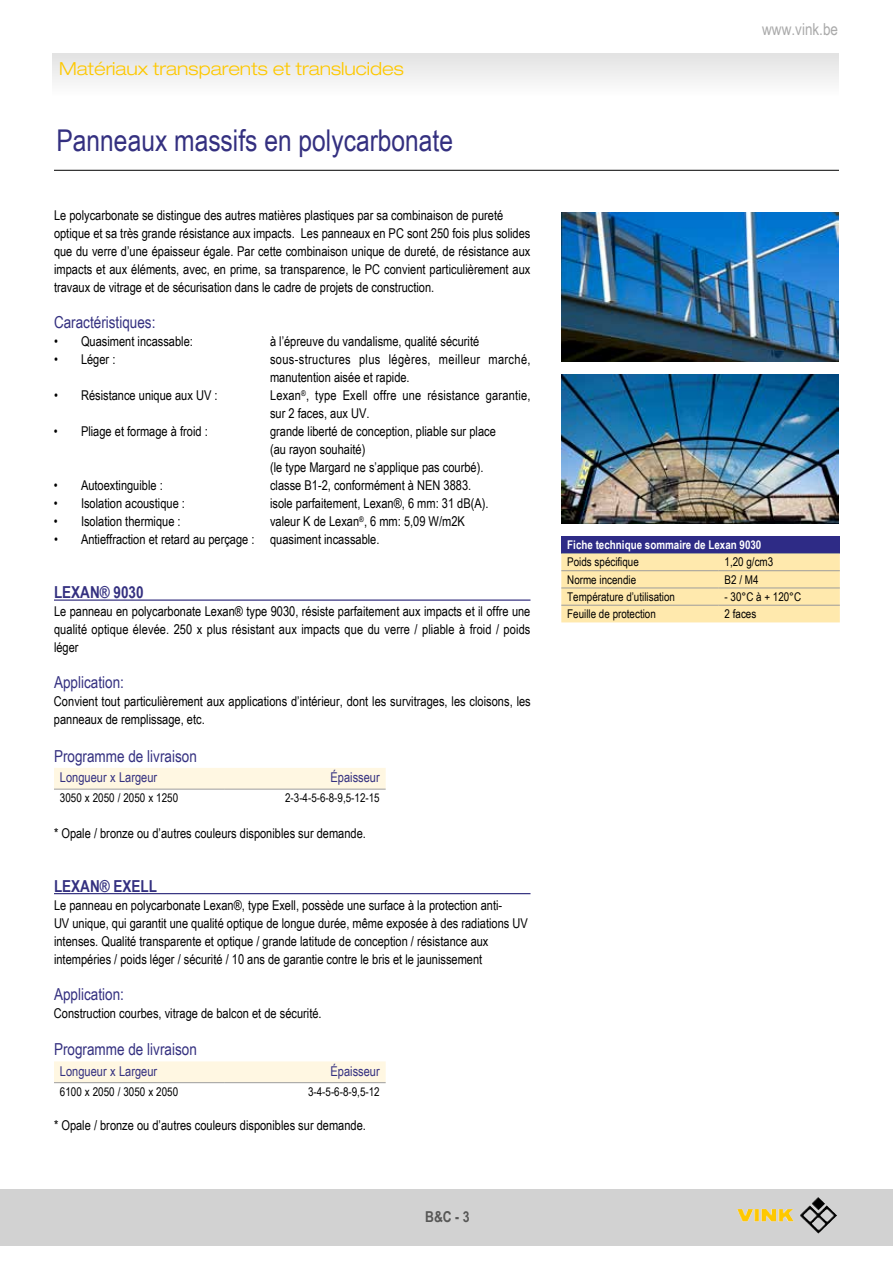
<style>
.page{position:relative;width:893px;height:1263px;background:#fff}
.page>*{position:absolute;margin:0;border:0;box-sizing:border-box;transform-origin:0 0}
.t1{font:30px "Arial Narrow";color:#343080}
.t2{font:300 expanded 18px "Helvetica Neue LT";color:#fec800}
.t3{font:16.5px "Arial Narrow";color:#343080}
.t4{font:700 16.5px "Arial Narrow";color:#343080}
.t5{font:16.5px "Arial Narrow";color:#aaa}
.t6{font:700 15px "Arial Narrow";color:#575756}
.t7{font:13.5px/18px "Arial Narrow";color:#000}
.t8{font:13.5px/18px "Arial Narrow";letter-spacing:.025em;color:#000}
.t9{font:13.5px "Arial Narrow";color:#343080}
.t10{font:12px "Arial Narrow";color:#000}
.t11{font:700 12px "Arial Narrow";color:#fff}
</style>
<div class="page">
<div style="left:52px;top:53px;width:787px;height:43px;background:linear-gradient(to right,#f0f0f0,#f0f0f0)"></div>
<div style="left:0;top:1190px;width:893px;height:56px;background:#d2d2d2"></div>
<img style="left:800px;top:1197px;width:37px;height:37px">
<hr style="left:54px;top:170px;width:785px;height:1px;background:#000">
<hr style="left:54px;top:599px;width:476px;height:2px;background:#343080">
<hr style="left:54px;top:893px;width:476px;height:1px;background:#343080">
<div style="left:54px;top:768px;width:332px;height:21px;background:#fff7e2"></div>
<hr style="left:54px;top:789px;width:170px;height:1px;background:#9d9d9c">
<hr style="left:224px;top:789px;width:162px;height:1px;background:#9d9d9c">
<div style="left:54px;top:1061px;width:332px;height:21px;background:#fff7e2"></div>
<hr style="left:54px;top:1082px;width:170px;height:1px;background:#9d9d9c">
<hr style="left:224px;top:1082px;width:162px;height:1px;background:#9d9d9c">
<img style="left:561px;top:213px;width:278px;height:148px">
<img style="left:561px;top:374px;width:278px;height:149px">
<div style="left:561px;top:536px;width:279px;height:17px;background:#2e2b86"></div>
<div style="left:561px;top:554px;width:279px;height:68px;background:#ffe9ad"></div>
<hr style="left:561px;top:553px;width:158px;height:1px;background:#9d9d9c">
<hr style="left:719px;top:553px;width:121px;height:1px;background:#9d9d9c">
<hr style="left:561px;top:570px;width:158px;height:1px;background:#9d9d9c">
<hr style="left:719px;top:570px;width:121px;height:1px;background:#9d9d9c">
<hr style="left:561px;top:588px;width:158px;height:1px;background:#9d9d9c">
<hr style="left:719px;top:588px;width:121px;height:1px;background:#9d9d9c">
<hr style="left:561px;top:605px;width:158px;height:1px;background:#9d9d9c">
<hr style="left:719px;top:605px;width:121px;height:1px;background:#9d9d9c">
<h2 class="t2" style="left:59px;top:58px;width:346px">Matériaux transparents et translucides</h2>
<h1 class="t1" style="left:57px;top:118px;width:398px">Panneaux massifs en polycarbonate</h1>
<p class="t7" style="left:54px;top:206px;width:478px">Le polycarbonate se distingue des autres matières plastiques par sa combinaison de pureté optique et sa très grande résistance aux impacts. Les panneaux en PC sont 250 fois plus solides que du verre d’une épaisseur égale. Par cette combinaison unique de dureté, de résistance aux impacts et aux éléments, avec, en prime, sa transparence, le PC convient particulièrement aux travaux de vitrage et de sécurisation dans le cadre de projets de construction.</p>
<p class="t3" style="left:54px;top:310px;width:103px">Caractéristiques:</p>
<p class="t7" style="left:54px;top:332px;width:140px">• Quasiment incassable:</p>
<p class="t7" style="left:270px;top:332px;width:211px">à l’épreuve du vandalisme, qualité sécurité</p>
<p class="t7" style="left:54px;top:350px;width:63px">• Léger :</p>
<p class="t8" style="left:270px;top:350px;width:262px">sous-structures plus légères, meilleur marché, manutention aisée et rapide.</p>
<p class="t7" style="left:54px;top:386px;width:165px">• Résistance unique aux UV :</p>
<p class="t7" style="left:270px;top:386px;width:262px">Lexan<sup>®</sup>, type Exell offre une résistance garantie, sur 2 faces, aux UV.</p>
<p class="t7" style="left:54px;top:422px;width:155px">• Pliage et formage à froid :</p>
<p class="t7" style="left:270px;top:422px;width:227px">grande liberté de conception, pliable sur place (au rayon souhaité)<br>(le type Margard ne s’applique pas courbé).</p>
<p class="t7" style="left:54px;top:476px;width:110px">• Autoextinguible :</p>
<p class="t7" style="left:270px;top:476px;width:203px">classe B1-2, conformément à NEN 3883.</p>
<p class="t7" style="left:54px;top:494px;width:133px">• Isolation acoustique :</p>
<p class="t7" style="left:270px;top:494px;width:220px">isole parfaitement, Lexan®, 6 mm: 31 dB(A).</p>
<p class="t7" style="left:54px;top:512px;width:128px">• Isolation thermique :</p>
<p class="t7" style="left:270px;top:512px;width:196px">valeur K de Lexan<sup>®</sup>, 6 mm: 5,09 W/m2K</p>
<p class="t7" style="left:54px;top:530px;width:327px">• Antieffraction et retard au perçage : quasiment incassable.</p>
<p class="t4" style="left:54px;top:580px;width:91px">LEXAN® 9030</p>
<p class="t7" style="left:54px;top:602px;width:478px;text-align:justify">Le panneau en polycarbonate Lexan® type 9030, résiste parfaitement aux impacts et il offre une qualité optique élevée. 250 x plus résistant aux impacts que du verre / pliable à froid / poids léger</p>
<p class="t3" style="left:54px;top:670px;width:71px">Application:</p>
<p class="t7" style="left:54px;top:692px;width:478px">Convient tout particulièrement aux applications d’intérieur, dont les survitrages, les cloisons, les panneaux de remplissage, etc.</p>
<p class="t3" style="left:54px;top:744px;width:144px">Programme de livraison</p>
<p class="t9" style="left:60px;top:767px;width:99px">Longueur x Largeur</p>
<p class="t9" style="left:330px;top:767px;width:51px">Épaisseur</p>
<p class="t10" style="left:60px;top:789px;width:120px">3050 x 2050 / 2050 x 1250</p>
<p class="t10" style="left:285px;top:789px;width:96px">2-3-4-5-6-8-9,5-12-15</p>
<p class="t7" style="left:54px;top:824px;width:313px">* Opale / bronze ou d’autres couleurs disponibles sur demande.</p>
<p class="t4" style="left:54px;top:873px;width:105px">LEXAN® EXELL</p>
<p class="t7" style="left:54px;top:896px;width:475px">Le panneau en polycarbonate Lexan®, type Exell, possède une surface à la protection anti-<br>UV unique, qui garantit une qualité optique de longue durée, même exposée à des radiations UV intenses. Qualité transparente et optique / grande latitude de conception / résistance aux intempéries / poids léger / sécurité / 10 ans de garantie contre le bris et le jaunissement</p>
<p class="t3" style="left:54px;top:982px;width:71px">Application:</p>
<p class="t7" style="left:54px;top:1004px;width:269px">Construction courbes, vitrage de balcon et de sécurité.</p>
<p class="t3" style="left:54px;top:1037px;width:144px">Programme de livraison</p>
<p class="t9" style="left:60px;top:1061px;width:99px">Longueur x Largeur</p>
<p class="t9" style="left:330px;top:1061px;width:51px">Épaisseur</p>
<p class="t10" style="left:60px;top:1083px;width:120px">6100 x 2050 / 3050 x 2050</p>
<p class="t10" style="left:308px;top:1083px;width:73px">3-4-5-6-8-9,5-12</p>
<p class="t7" style="left:54px;top:1116px;width:313px">* Opale / bronze ou d’autres couleurs disponibles sur demande.</p>
<p class="t6" style="left:425px;top:1205px;width:46px">B&amp;C - 3</p>
<p class="t5" style="left:762px;top:17px;width:77px">www.vink.be</p>
<p class="t11" style="left:567px;top:536px;width:196px">Fiche technique sommaire de Lexan 9030</p>
<p class="t10" style="left:567px;top:553px;width:73px">Poids spécifique</p>
<p class="t10" style="left:725px;top:553px;width:50px">1,20 g/cm3</p>
<p class="t10" style="left:567px;top:571px;width:70px">Norme incendie</p>
<p class="t10" style="left:725px;top:571px;width:35px">B2 / M4</p>
<p class="t10" style="left:567px;top:588px;width:109px">Température d’utilisation</p>
<p class="t10" style="left:725px;top:588px;width:78px">- 30°C à + 120°C</p>
<p class="t10" style="left:567px;top:605px;width:90px">Feuille de protection</p>
<p class="t10" style="left:725px;top:605px;width:33px">2 faces</p>
</div>
